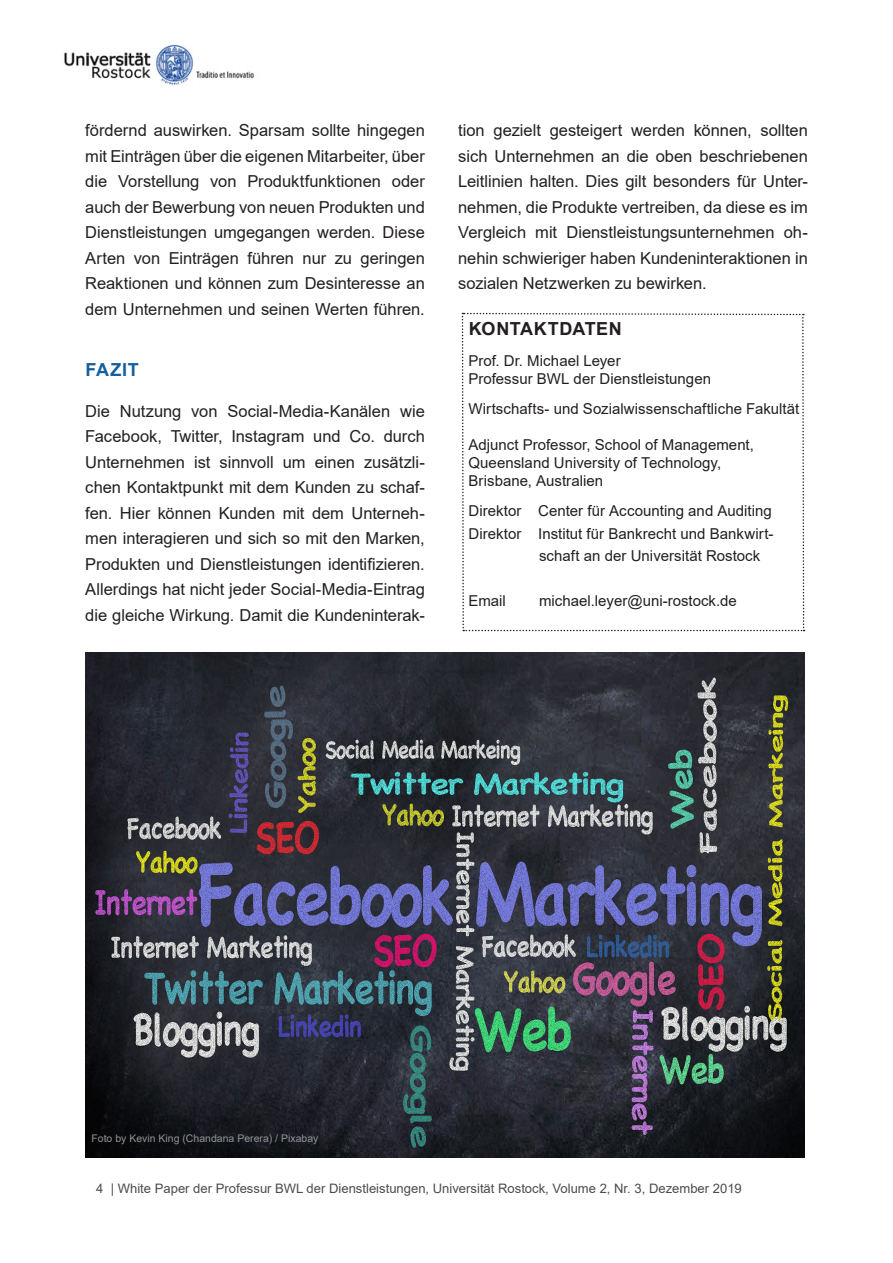
<style>
.page{position:relative;width:893px;height:1263px;background:#fff}
.page>*{position:absolute;margin:0;border:0;box-sizing:border-box;transform-origin:0 0}
.t1{font:700 18px "Arial";letter-spacing:.03em;color:#231f20}
.t2{font:700 18px "Arial";letter-spacing:.04em;color:#165f9f}
.t3{font:16.5px/25.5px "Arial";color:#231f20;text-align:justify}
.t4{font:15px/18px "Arial";color:#231f20}
.t5{font:13.05px "Arial";color:#4b4c4d}
.t6{font:10.5px "Arial";color:#919396}
</style>
<div class="page">
<img style="left:64px;top:44px;width:190px;height:41px">
<svg style="left:461px;top:312px;width:344px;height:319px"></svg>
<img style="left:85px;top:652px;width:719px;height:505px">
<p class="t3" style="left:85px;top:118px;width:341px">fördernd auswirken. Sparsam sollte hingegen mit Einträgen über die eigenen Mitarbeiter, über die Vorstellung von Produktfunktionen oder auch der Bewerbung von neuen Produkten und Dienstleistungen umgegangen werden. Diese Arten von Einträgen führen nur zu geringen Reaktionen und können zum Desinteresse an dem Unternehmen und seinen Werten führen.</p>
<p class="t2" style="left:86px;top:357px;width:55px">FAZIT</p>
<p class="t3" style="left:85px;top:398px;width:341px">Die Nutzung von Social-Media-Kanälen wie Facebook, Twitter, Instagram und Co. durch Unternehmen ist sinnvoll um einen zusätzli&shy;chen Kontaktpunkt mit dem Kunden zu schaf&shy;fen. Hier können Kunden mit dem Unterneh&shy;men interagieren und sich so mit den Marken, Produkten und Dienstleistungen identifizieren.<br>Allerdings hat nicht jeder Social-Media-Eintrag die gleiche Wirkung. Damit die Kundeninterak-</p>
<p class="t3" style="left:458px;top:118px;width:351px">tion gezielt gesteigert werden können, sollten sich Unternehmen an die oben beschriebenen Leitlinien halten. Dies gilt besonders für Unter&shy;nehmen, die Produkte vertreiben, da diese es im Vergleich mit Dienstleistungsunternehmen oh&shy;nehin schwieriger haben Kundeninteraktionen in sozialen Netzwerken zu bewirken.</p>
<p class="t1" style="left:469px;top:316px;width:155px">KONTAKTDATEN</p>
<p class="t4" style="left:468px;top:352px;width:154px">Prof. Dr. Michael Leyer</p>
<p class="t4" style="left:468px;top:370px;width:244px">Professur BWL der Dienstleistungen</p>
<p class="t4" style="left:468px;top:400px;width:332px">Wirtschafts- und Sozialwissenschaftliche Fakultät</p>
<p class="t4" style="left:468px;top:436px;width:287px">Adjunct Professor, School of Management,<br>Queensland University of Technology,</p>
<p class="t4" style="left:468px;top:472px;width:136px">Brisbane, Australien</p>
<p class="t4" style="left:468px;top:502px;width:305px">Direktor Center für Accounting and Auditing</p>
<p class="t4" style="left:539px;top:522px;width:236px;line-height:22.5px;text-indent:-71px">Direktor Institut für Bankrecht und Bankwirt&shy;schaft an der Universität Rostock</p>
<p class="t4" style="left:468px;top:592px;width:39px">Email</p>
<p class="t4" style="left:539px;top:592px;width:199px">michael.leyer@uni-rostock.de</p>
<p class="t6" style="left:91px;top:1131px;width:229px">Foto by Kevin King (Chandana Perera) / Pixabay</p>
<p class="t5" style="left:96px;top:1180px;width:647px">4 | White Paper der Professur BWL der Dienstleistungen, Universität Rostock, Volume 2, Nr. 3, Dezember 2019</p>
</div>
